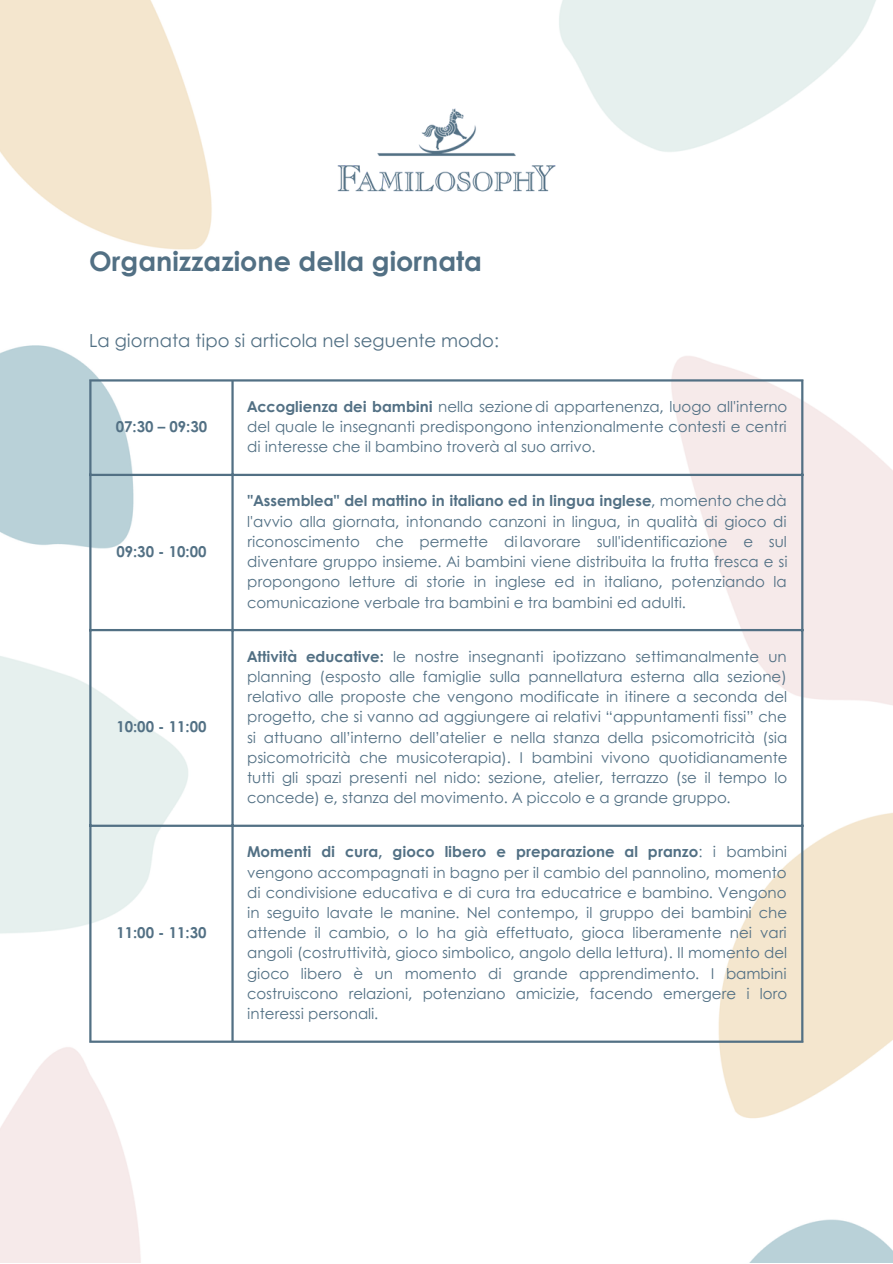
<style>
.page{position:relative;width:893px;height:1264px;background:#fff}
.page>*{position:absolute;margin:0;border:0;box-sizing:border-box;transform-origin:0 0}
.t1{font:700 27px "Century Gothic";color:#527084}
.t2{font:18px "Century Gothic";color:#527084}
.t3{font:15px/20.2px "Century Gothic";color:#527084;text-align:justify}
.t4{font:700 15px "Century Gothic";color:#527084}
.s1{font-weight:700}
</style>
<div class="page">
<img style="left:0;top:0;width:892px;height:1262px">
<hr style="left:89px;top:381px;width:2px;height:659px;background:#527084">
<hr style="left:231px;top:381px;width:3px;height:659px;background:#527084">
<hr style="left:801px;top:381px;width:2px;height:659px;background:#527084">
<hr style="left:89px;top:379px;width:714px;height:2px;background:#527084">
<hr style="left:89px;top:474px;width:714px;height:2px;background:#527084">
<hr style="left:89px;top:629px;width:714px;height:2px;background:#527084">
<hr style="left:89px;top:824px;width:714px;height:2px;background:#527084">
<hr style="left:89px;top:1040px;width:714px;height:2px;background:#527084">
<img style="left:320px;top:89px;width:252px;height:126px">
<p class="t1" style="left:89px;top:244px;width:394px">Organizzazione della giornata</p>
<p class="t2" style="left:89px;top:327px;width:411px">La giornata tipo si articola nel seguente modo:</p>
<p class="t4" style="left:116px;top:415px;width:93px">07:30 – 09:30</p>
<p class="t4" style="left:116px;top:540px;width:92px">09:30 - 10:00</p>
<p class="t4" style="left:116px;top:715px;width:92px">10:00 - 11:00</p>
<p class="t4" style="left:116px;top:921px;width:92px">11:00 - 11:30</p>
<p class="t3" style="left:247px;top:395px;width:541px"><span class="s1">Accoglienza dei bambini</span> nella sezionedi appartenenza, luogo all'interno del quale le insegnanti predispongono intenzionalmente contesti e centri di interesse che il bambino troverà al suo arrivo.</p>
<p class="t3" style="left:247px;top:490px;width:542px"><span class="s1">"Assemblea" del mattino in italiano ed in lingua inglese</span>, momento chedà l'avvio alla giornata, intonando canzoni in lingua, in qualità di gioco di riconoscimento che permette di lavorare sull'identificazione e sul diventare gruppo insieme. Ai bambini viene distribuita la frutta fresca e si propongono letture di storie in inglese ed in italiano, potenziando la comunicazione verbale tra bambini e tra bambini ed adulti.</p>
<p class="t3" style="left:247px;top:645px;width:542px"><span class="s1">Attività educative:</span> le nostre insegnanti ipotizzano settimanalmente un planning (esposto alle famiglie sulla pannellatura esterna alla sezione) relativo alle proposte che vengono modificate in itinere a seconda del progetto, che si vanno ad aggiungere ai relativi “appuntamenti fissi” che si attuano all’interno dell’atelier e nella stanza della psicomotricità (sia psicomotricità che musicoterapia). I bambini vivono quotidianamente tutti gli spazi presenti nel nido: sezione, atelier, terrazzo (se il tempo lo concede) e, stanza del movimento. A piccolo e a grande gruppo.</p>
<p class="t3" style="left:247px;top:841px;width:541px"><span class="s1">Momenti di cura, gioco libero e preparazione al pranzo</span>: i bambini vengono accompagnati in bagno per il cambio del pannolino, momento di condivisione educativa e di cura tra educatrice e bambino. Vengono in seguito lavate le manine. Nel contempo, il gruppo dei bambini che attende il cambio, o lo ha già effettuato, gioca liberamente nei vari angoli (costruttività, gioco simbolico, angolo della lettura). Il momento del gioco libero è un momento di grande apprendimento. I bambini costruiscono relazioni, potenziano amicizie, facendo emergere i loro interessi personali.</p>
</div>
